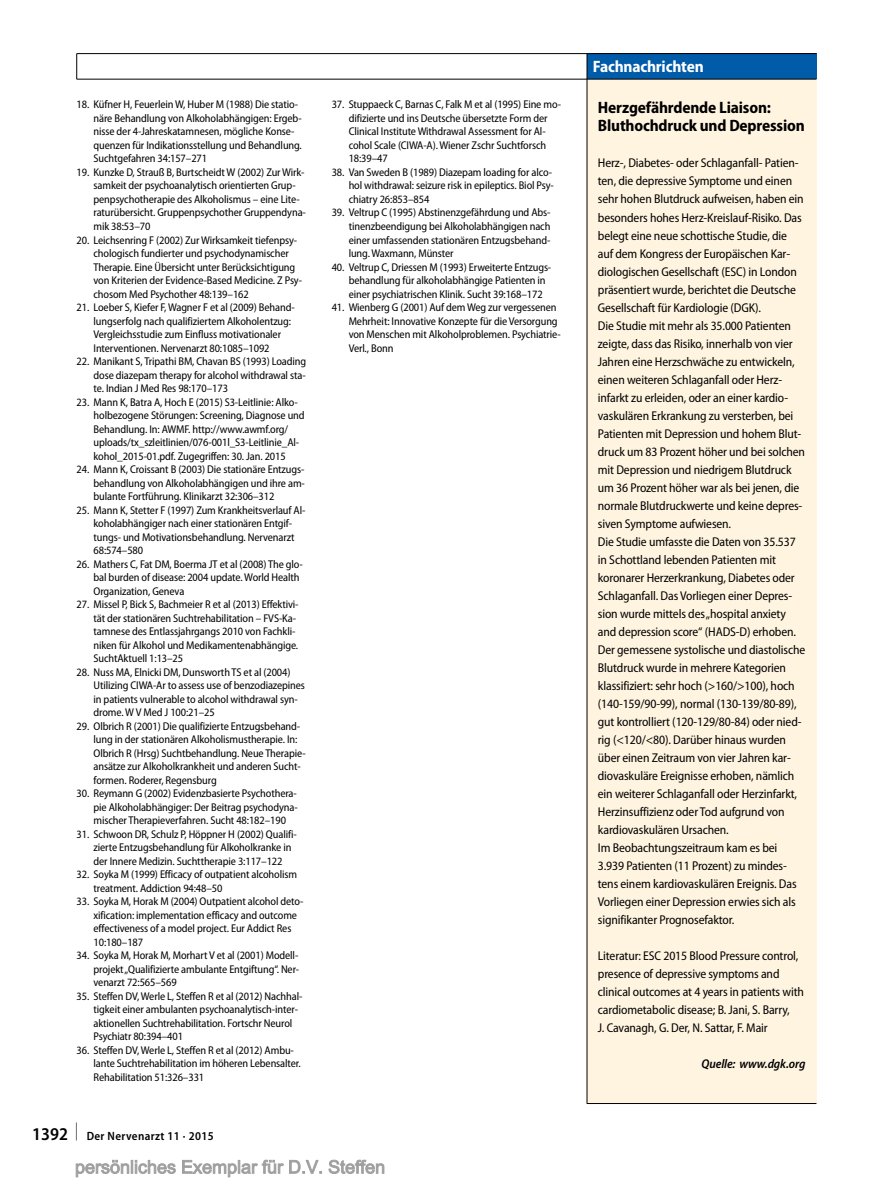
<style>
.page{position:relative;width:893px;height:1187px;background:#fff}
.page>*{position:absolute;margin:0;border:0;box-sizing:border-box;transform-origin:0 0}
.t1{font:700 semi-condensed 16.5px/18px "Myriad Pro";letter-spacing:-.01em;color:#000}
.t2{font:700 semi-condensed 16.5px "Myriad Pro";letter-spacing:-.01em;color:#fff}
.t3{font:semi-condensed 12.75px/18px "Myriad Pro";letter-spacing:-.01em;color:#000}
.t4{font:italic 600 semi-condensed 12.75px "Myriad Pro";letter-spacing:-.01em;color:#000}
.t5{font:600 semi-condensed 12px "Myriad Pro";letter-spacing:.03em;color:#000}
.t6{font:semi-condensed 11.25px/13.5px "Myriad Pro";letter-spacing:-.01em;color:#000}
.s1{font-size:18px}
</style>
<div class="page">
<div style="left:587px;top:79px;width:229px;height:1024px;background:#fff4e0"></div>
<div style="left:587px;top:54px;width:229px;height:25px;background:#005ba9"></div>
<hr style="left:587px;top:54px;width:1px;height:1049px;background:#000">
<hr style="left:587px;top:1103px;width:229px;height:1px;background:#000">
<hr style="left:77px;top:53px;width:739px;height:1px;background:#000">
<svg style="left:76px;top:54px;width:1px;height:25px"></svg>
<hr style="left:77px;top:79px;width:739px;height:1px;background:#000">
<svg style="left:75px;top:1159px;width:310px;height:18px"></svg>
<p class="t6" style="left:94px;top:98px;width:210px;text-indent:-17px">18. Küfner H, FeuerleinW, Huber M (1988) Die statio&shy;näre Behandlung von Alkoholabhängigen: Ergeb&shy;nisse der 4-Jahreskatamnesen, mögliche Konse&shy;quenzen für Indikationsstellung und Behandlung.<br>Suchtgefahren 34:157–271</p>
<p class="t6" style="left:94px;top:166px;width:214px;text-indent:-17px">19. Kunzke D, Strauß B, BurtscheidtW (2002) ZurWirk&shy;samkeit der psychoanalytisch orientierten Grup&shy;penpsychotherapie des Alkoholismus – eine Lite&shy;raturübersicht. Gruppenpsychother Gruppendyna&shy;mik 38:53–70</p>
<p class="t6" style="left:94px;top:233px;width:210px;text-indent:-17px">20. Leichsenring F (2002) ZurWirksamkeit tiefenpsy&shy;chologisch fundierter und psychodynamischer Therapie. Eine Übersicht unter Berücksichtigung von Kriterien der Evidence-Based Medicine. Z Psy&shy;chosom Med Psychother 48:139–162</p>
<p class="t6" style="left:94px;top:301px;width:203px;text-indent:-17px">21. Loeber S, Kiefer F,Wagner F et al (2009) Behand&shy;lungserfolg nach qualifiziertem Alkoholentzug:<br>Vergleichsstudie zum Einfluss motivationaler Interventionen. Nervenarzt 80:1085–1092</p>
<p class="t6" style="left:94px;top:355px;width:214px;text-align:justify;text-indent:-17px">22. Manikant S, Tripathi BM, Chavan BS (1993) Loading dose diazepam therapy for alcohol withdrawal sta&shy;te. Indian J Med Res 98:170–173</p>
<p class="t6" style="left:94px;top:395px;width:213px;text-indent:-17px">23. Mann K, Batra A, Hoch E (2015) S3-Leitlinie: Alko&shy;holbezogene Störungen: Screening, Diagnose und Behandlung. In: AWMF. http://www.awmf.org/ uploads/tx_szleitlinien/076-001l_S3-Leitlinie_Al&shy;kohol_2015-01.pdf. Zugegriffen: 30. Jan. 2015</p>
<p class="t6" style="left:94px;top:463px;width:213px;text-align:justify;text-indent:-17px">24. Mann K, Croissant B (2003) Die stationäre Entzugs&shy;behandlung von Alkoholabhängigen und ihre am&shy;bulante Fortführung. Klinikarzt 32:306–312</p>
<p class="t6" style="left:94px;top:503px;width:213px;text-indent:-17px">25. Mann K, Stetter F (1997) Zum Krankheitsverlauf Al&shy;koholabhängiger nach einer stationären Entgif&shy;tungs- und Motivationsbehandlung. Nervenarzt 68:574–580</p>
<p class="t6" style="left:94px;top:557px;width:211px;text-indent:-17px">26. Mathers C, Fat DM, Boerma JT et al (2008) The glo&shy;bal burden of disease: 2004 update.World Health<br>Organization, Geneva</p>
<p class="t6" style="left:94px;top:598px;width:207px;text-indent:-17px">27. Missel P, Bick S, Bachmeier R et al (2013) Effektivi&shy;tät der stationären Suchtrehabilitation – FVS-Ka&shy;tamnese des Entlassjahrgangs 2010 von Fachkli&shy;niken für Alkohol und Medikamentenabhängige.<br>SuchtAktuell 1:13–25</p>
<p class="t6" style="left:94px;top:665px;width:213px;text-indent:-17px">28. Nuss MA, Elnicki DM, Dunsworth TS et al (2004)<br>Utilizing CIWA-Ar to assess use of benzodiazepines in patients vulnerable to alcohol withdrawal syn&shy;drome.WV Med J 100:21–25</p>
<p class="t6" style="left:94px;top:719px;width:214px;text-indent:-17px">29. Olbrich R (2001) Die qualifizierte Entzugsbehand&shy;lung in der stationären Alkoholismustherapie. In:<br>Olbrich R (Hrsg) Suchtbehandlung. Neue Therapie&shy;ansätze zur Alkoholkrankheit und anderen Sucht&shy;formen. Roderer, Regensburg</p>
<p class="t6" style="left:94px;top:787px;width:206px;text-align:justify;text-indent:-17px">30. Reymann G (2002) Evidenzbasierte Psychothera&shy;pie Alkoholabhängiger: Der Beitrag psychodyna&shy;mischer Therapieverfahren. Sucht 48:182–190</p>
<p class="t6" style="left:94px;top:827px;width:205px;text-indent:-17px">31. Schwoon DR, Schulz P, Höppner H (2002) Qualifi&shy;zierte Entzugsbehandlung für Alkoholkranke in der Innere Medizin. Suchttherapie 3:117–122</p>
<p class="t6" style="left:94px;top:868px;width:205px;text-indent:-17px">32. Soyka M (1999) Efficacy of outpatient alcoholism treatment. Addiction 94:48–50</p>
<p class="t6" style="left:94px;top:895px;width:212px;text-indent:-17px">33. Soyka M, Horak M (2004) Outpatient alcohol deto&shy;xification: implementation efficacy and outcome effectiveness of a model project. Eur Addict Res 10:180–187</p>
<p class="t6" style="left:94px;top:949px;width:207px;text-align:justify;text-indent:-17px">34. Soyka M, Horak M, Morhart V et al (2001) Modell&shy;projekt„Qualifizierte ambulante Entgiftung“. Ner&shy;venarzt 72:565–569</p>
<p class="t6" style="left:94px;top:989px;width:210px;text-indent:-17px">35. Steffen DV,Werle L, Steffen R et al (2012) Nachhal&shy;tigkeit einer ambulanten psychoanalytisch-inter&shy;aktionellen Suchtrehabilitation. Fortschr Neurol Psychiatr 80:394–401</p>
<p class="t6" style="left:94px;top:1043px;width:209px;text-indent:-17px">36. Steffen DV,Werle L, Steffen R et al (2012) Ambu&shy;lante Suchtrehabilitation im höheren Lebensalter.<br>Rehabilitation 51:326–331</p>
<p class="t5" style="left:32px;top:1129px;width:183px"><span class="s1">1392 </span><sup>|</sup> Der Nervenarzt 11 · 2015</p>
<p class="t6" style="left:349px;top:98px;width:214px;text-indent:-17px">37. Stuppaeck C, Barnas C, Falk M et al (1995) Eine mo&shy;difizierte und ins Deutsche übersetzte Form der Clinical InstituteWithdrawal Assessment for Al&shy;cohol Scale (CIWA-A).Wiener Zschr Suchtforsch 18:39–47</p>
<p class="t6" style="left:349px;top:166px;width:207px;text-indent:-17px">38. Van Sweden B (1989) Diazepam loading for alco&shy;hol withdrawal: seizure risk in epileptics. Biol Psy&shy;chiatry 26:853–854</p>
<p class="t6" style="left:349px;top:206px;width:203px;text-align:justify;text-indent:-17px">39. Veltrup C (1995) Abstinenzgefährdung und Abs&shy;tinenzbeendigung bei Alkoholabhängigen nach einer umfassenden stationären Entzugsbehand&shy;lung.Waxmann, Münster</p>
<p class="t6" style="left:349px;top:260px;width:204px;text-indent:-17px">40. Veltrup C, Driessen M (1993) Erweiterte Entzugs&shy;behandlung für alkoholabhängige Patienten in einer psychiatrischen Klinik. Sucht 39:168–172</p>
<p class="t6" style="left:349px;top:301px;width:214px;text-indent:-17px">41. Wienberg G (2001) Auf demWeg zur vergessenen Mehrheit: Innovative Konzepte für die Versorgung von Menschen mit Alkoholproblemen. Psychiatrie-Verl., Bonn</p>
<h1 class="t2" style="left:593px;top:57px;width:112px">Fachnachrichten</h1>
<h1 class="t1" style="left:598px;top:99px;width:208px">Herzgefährdende Liaison:<br>Bluthochdruck und Depression</h1>
<p class="t3" style="left:598px;top:154px;width:209px">Herz-, Diabetes- oder Schlaganfall- Patien&shy;ten, die depressive Symptome und einen sehr hohen Blutdruck aufweisen, haben ein besonders hohes Herz-Kreislauf-Risiko. Das belegt eine neue schottische Studie, die auf dem Kongress der Europäischen Kar&shy;diologischen Gesellschaft (ESC) in London präsentiert wurde, berichtet die Deutsche Gesellschaft für Kardiologie (DGK).<br>Die Studie mit mehr als 35.000 Patienten zeigte, dass das Risiko, innerhalb von vier Jahren eine Herzschwäche zu entwickeln, einen weiteren Schlaganfall oder Herz&shy;infarkt zu erleiden, oder an einer kardio&shy;vaskulären Erkrankung zu versterben, bei Patienten mit Depression und hohem Blut&shy;druck um 83 Prozent höher und bei solchen mit Depression und niedrigem Blutdruck um 36 Prozent höher war als bei jenen, die normale Blutdruckwerte und keine depres&shy;siven Symptome aufwiesen.<br>Die Studie umfasste die Daten von 35.537 in Schottland lebenden Patienten mit koronarer Herzerkrankung, Diabetes oder Schlaganfall. Das Vorliegen einer Depres&shy;sion wurde mittels des„hospital anxiety and depression score“ (HADS-D) erhoben.<br>Der gemessene systolische und diastolische Blutdruck wurde in mehrere Kategorien klassifiziert: sehr hoch (&gt;160/&gt;100), hoch (140-159/90-99), normal (130-139/80-89), gut kontrolliert (120-129/80-84) oder nied&shy;rig (&lt;120/&lt;80). Darüber hinaus wurden über einen Zeitraum von vier Jahren kar&shy;diovaskuläre Ereignisse erhoben, nämlich ein weiterer Schlaganfall oder Herzinfarkt, Herzinsuffizienz oder Tod aufgrund von kardiovaskulären Ursachen.<br>Im Beobachtungszeitraum kam es bei 3.939 Patienten (11 Prozent) zu mindes&shy;tens einem kardiovaskulären Ereignis. Das Vorliegen einer Depression erwies sich als signifikanter Prognosefaktor.</p>
<p class="t3" style="left:598px;top:946px;width:208px">Literatur: ESC 2015 Blood Pressure control, presence of depressive symptoms and clinical outcomes at 4 years in patients with cardiometabolic disease; B. Jani, S. Barry,<br>J. Cavanagh, G. Der, N. Sattar, F. Mair</p>
<p class="t4" style="left:702px;top:1056px;width:105px">Quelle: www.dgk.org</p>
</div>
